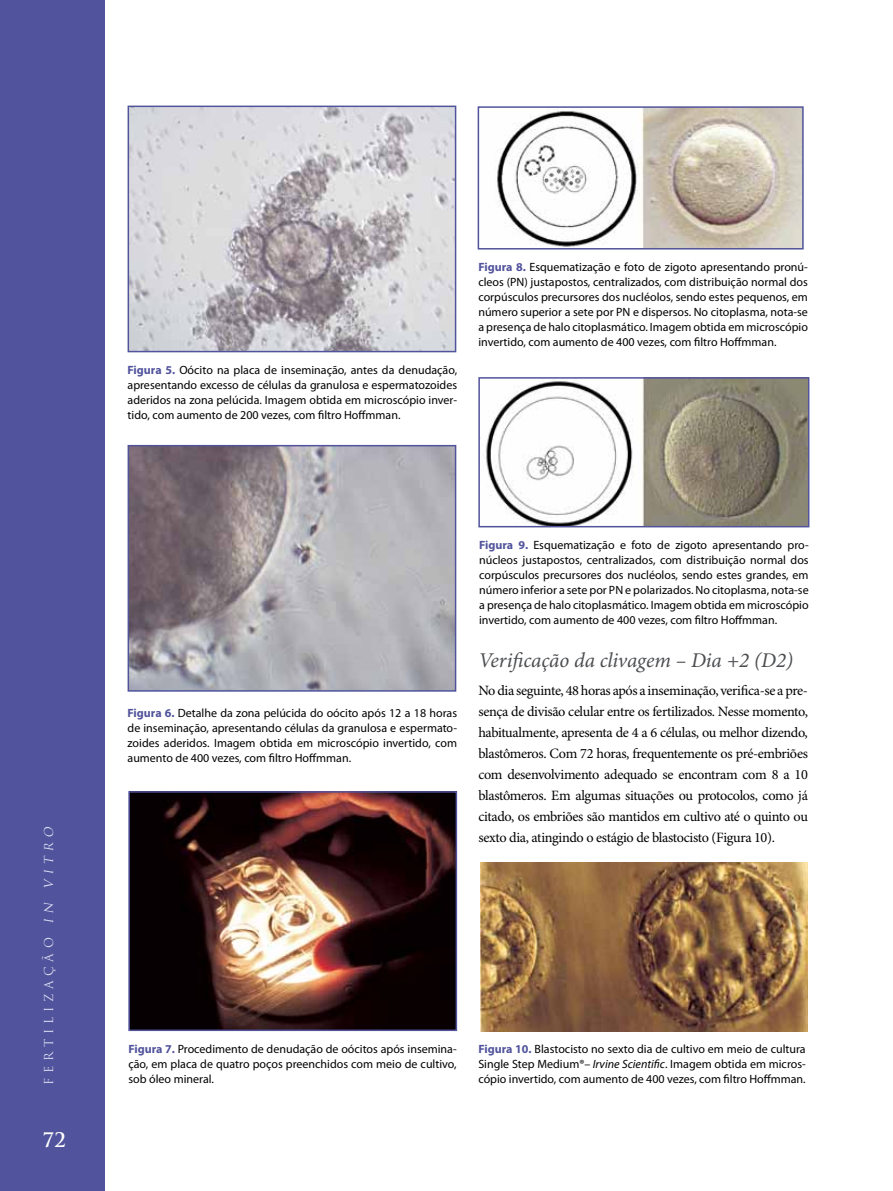
<style>
.page{position:relative;width:893px;height:1191px;background:#fff}
.page>*{position:absolute;margin:0;border:0;box-sizing:border-box;transform-origin:0 0}
.t1{font:italic 21px "Minion Pro";letter-spacing:-.005em;color:#4b4d50}
.t2{font:700 19.5px "Trajan Pro";color:#fff}
.t3{font:14.25px/21px "Minion Pro";letter-spacing:-.025em;color:#000;text-align:justify}
.t4{font:12px/15px "Myriad Pro";color:#000;text-align:justify}
.t5{font:12px "Trajan Pro";letter-spacing:.4em;color:#dbdcf1}
.t6{font:italic 12px "Trajan Pro";color:#dbdcf1}
.s1{font-weight:700;color:#51539c}
.s2{font-style:italic}
</style>
<div class="page">
<div style="left:0;top:0;width:105px;height:1191px;background:#51539c"></div>
<img style="left:131px;top:109px;width:322px;height:240px">
<div style="left:128px;top:106px;width:328px;height:246px;border:2px solid #51539c"></div>
<img style="left:131px;top:448px;width:322px;height:240px">
<div style="left:128px;top:445px;width:328px;height:246px;border:2px solid #51539c"></div>
<img style="left:131px;top:794px;width:323px;height:234px">
<div style="left:128px;top:791px;width:329px;height:240px;border:2px solid #51539c"></div>
<img style="left:497px;top:109px;width:304px;height:137px">
<div style="left:478px;top:106px;width:326px;height:143px;border:2px solid #51539c"></div>
<img style="left:486px;top:380px;width:320px;height:144px">
<div style="left:478px;top:377px;width:331px;height:150px;border:2px solid #51539c"></div>
<img style="left:480px;top:862px;width:327px;height:169px">
<p class="t6" style="left:41px;top:924px;width:101px;rotate:-90deg">in vitro</p>
<p class="t5" style="left:41px;top:1084px;width:149px;rotate:-90deg">Fertilização</p>
<h2 class="t2" style="left:43px;top:1128px;width:25px">72</h2>
<p class="t4" style="left:128px;top:362px;width:331px"><span class="s1">Figura 5.</span> Oócito na placa de inseminação, antes da denudação, apresentando excesso de células da granulosa e espermatozoides aderidos na zona pelúcida. Imagem obtida em microscópio inver&shy;tido, com aumento de 200 vezes, com filtro Hoffmman.</p>
<p class="t4" style="left:478px;top:259px;width:331px"><span class="s1">Figura 8.</span> Esquematização e foto de zigoto apresentando pronú&shy;cleos (PN) justapostos, centralizados, com distribuição normal dos corpúsculos precursores dos nucléolos, sendo estes pequenos, em número superior a sete por PN e dispersos. No citoplasma, nota-se a presença de halo citoplasmático. Imagem obtida em microscópio invertido, com aumento de 400 vezes, com filtro Hoffmman.</p>
<p class="t4" style="left:128px;top:705px;width:331px"><span class="s1">Figura 6.</span> Detalhe da zona pelúcida do oócito após 12 a 18 horas de inseminação, apresentando células da granulosa e espermato&shy;zoides aderidos. Imagem obtida em microscópio invertido, com aumento de 400 vezes, com filtro Hoffmman.</p>
<p class="t4" style="left:479px;top:537px;width:331px"><span class="s1">Figura 9.</span> Esquematização e foto de zigoto apresentando pro&shy;núcleos justapostos, centralizados, com distribuição normal dos corpúsculos precursores dos nucléolos, sendo estes grandes, em número inferior a sete por PN e polarizados. No citoplasma, nota-se a presença de halo citoplasmático. Imagem obtida em microscópio invertido, com aumento de 400 vezes, com filtro Hoffmman.</p>
<h1 class="t1" style="left:478px;top:648px;width:316px">Verificação da clivagem – Dia +2 (D2)</h1>
<p class="t3" style="left:478px;top:680px;width:331px">No dia seguinte, 48 horas após a inseminação, verifica-se a pre&shy;sença de divisão celular entre os fertilizados. Nesse momento, habitualmente, apresenta de 4 a 6 células, ou melhor dizendo, blastômeros. Com 72 horas, frequentemente os pré-embriões com desenvolvimento adequado se encontram com 8 a 10 blastômeros. Em algumas situações ou protocolos, como já citado, os embriões são mantidos em cultivo até o quinto ou sexto dia, atingindo o estágio de blastocisto (Figura 10).</p>
<p class="t4" style="left:128px;top:1041px;width:330px"><span class="s1">Figura 7.</span> Procedimento de denudação de oócitos após insemina&shy;ção, em placa de quatro poços preenchidos com meio de cultivo, sob óleo mineral.</p>
<p class="t4" style="left:478px;top:1041px;width:329px"><span class="s1">Figura 10.</span> Blastocisto no sexto dia de cultivo em meio de cultura<br>Single Step Medium®– <span class="s2">Irvine Scientific</span>. Imagem obtida em micros-</p>
<p class="t4" style="left:478px;top:1071px;width:329px">cópio invertido, com aumento de 400 vezes, com filtro Hoffmman.</p>
</div>
